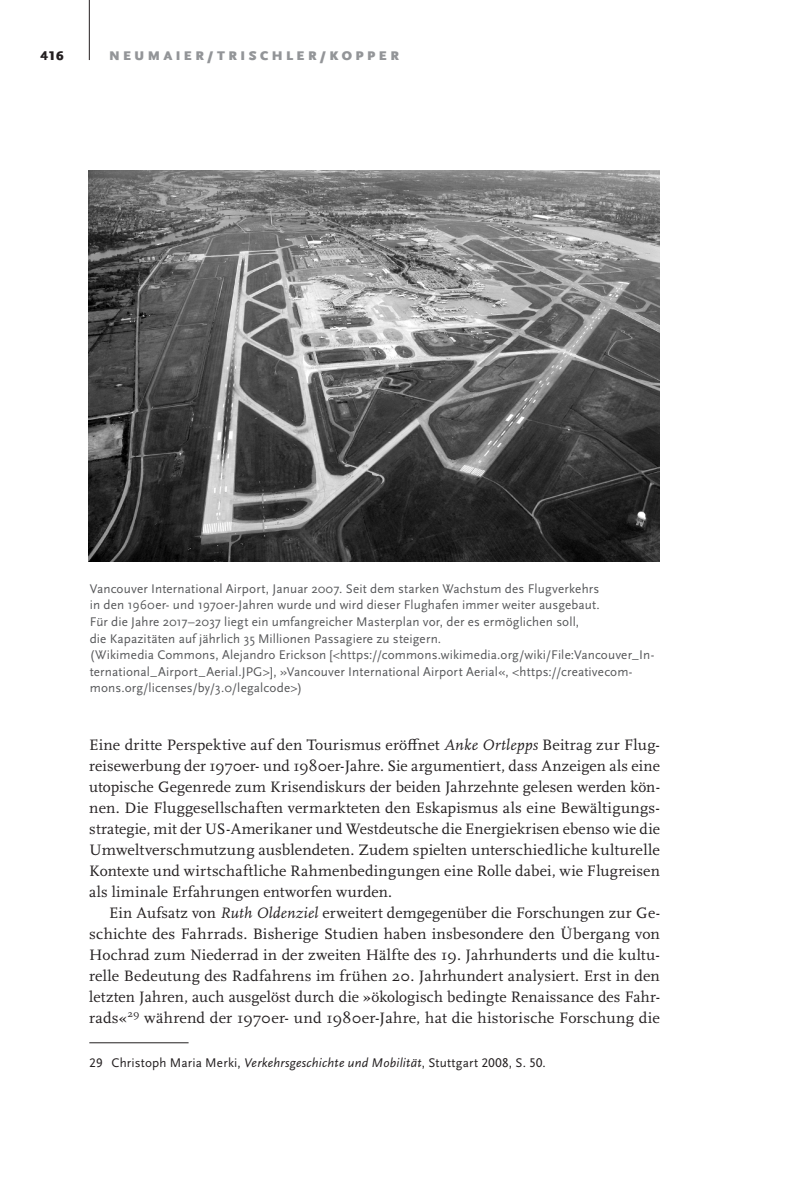
<style>
.page{position:relative;width:799px;height:1181px;background:#fff}
.page>*{position:absolute;margin:0;border:0;box-sizing:border-box;transform-origin:0 0}
._6__1__Fließtext_ohn{font:15.75px/21px "Scala Pro";letter-spacing:.01em;color:#231f20;text-align:justify}
._6_2__Fließtext_mit{font:15.75px/21px "Scala Pro";letter-spacing:.01em;color:#231f20;text-align:justify}
._7__Bildunterschrift{font:13.12px/16.6px "Scala Sans Pro";letter-spacing:.01em;color:#57585a}
._10__Fußnotentext{font:13.12px "Scala Sans Pro";letter-spacing:.015em;color:#231f20}
._8_1__Kopfzeile_link{font:900 13.12px "Scala Sans Pro";letter-spacing:.265em;color:#939598}
.t1{font:900 13.12px "Scala Sans Pro";color:#231f20}
.s1{font-style:italic}
</style>
<div class="page">
<hr style="left:89px;top:0;width:1px;height:60px;background:#231f20">
<hr style="left:89px;top:1042px;width:100px;height:1px;background:#231f20">
<img style="left:89px;top:171px;width:570px;height:391px">
<p class="t1" style="left:40px;top:48px;width:25px">416</p>
<p class="_8_1__Kopfzeile_link" style="left:109px;top:48px;width:291px">NEUMAIER/TRISCHLER/KOPPER</p>
<p class="_7__Bildunterschrift" style="left:90px;top:580px;width:511px">Vancouver International Airport, Januar 2007. Seit dem starken Wachstum des Flugverkehrs in den 1960er- und 1970er-Jahren wurde und wird dieser Flughafen immer weiter ausgebaut.<br>Für die Jahre 2017–2037 liegt ein umfangreicher Masterplan vor, der es ermöglichen soll,<br>die Kapazitäten auf jährlich 35 Millionen Passagiere zu steigern.</p>
<p class="_7__Bildunterschrift" style="left:90px;top:646px;width:566px">(Wikimedia Commons, Alejandro Erickson [&lt;https://commons.wikimedia.org/wiki/File:Vancouver_In&shy;ternational_Airport_Aerial.JPG&gt;], »Vancouver International Airport Aerial«, &lt;https://creativecom&shy;mons.org/licenses/by/3.0/legalcode&gt;)</p>
<p class="_6__1__Fließtext_ohn" style="left:89px;top:734px;width:572px">Eine dritte Perspektive auf den Tourismus eröffnet <span class="s1">Anke Ortlepps</span> Beitrag zur Flug&shy;reisewerbung der 1970er- und 1980er-Jahre. Sie argumentiert, dass Anzeigen als eine utopische Gegenrede zum Krisendiskurs der beiden Jahrzehnte gelesen werden kön&shy;nen. Die Fluggesellschaften vermarkteten den Eskapismus als eine Bewältigungs&shy;strategie, mit der US-Amerikaner und Westdeutsche die Energiekrisen ebenso wie die Umweltverschmutzung ausblendeten. Zudem spielten unterschiedliche kulturelle Kontexte und wirtschaftliche Rahmenbedingungen eine Rolle dabei, wie Flugreisen als liminale Erfahrungen entworfen wurden.</p>
<p class="_6_2__Fließtext_mit" style="left:89px;top:902px;width:572px;text-indent:20px">Ein Aufsatz von <span class="s1">Ruth Oldenziel</span> erweitert demgegenüber die Forschungen zur Ge&shy;schichte des Fahrrads. Bisherige Studien haben insbesondere den Übergang von Hochrad zum Niederrad in der zweiten Hälfte des 19. Jahrhunderts und die kultu&shy;relle Bedeutung des Radfahrens im frühen 20. Jahrhundert analysiert. Erst in den letzten Jahren, auch ausgelöst durch die »ökologisch bedingte Renaissance des Fahr&shy;rads«<sup>29</sup> während der 1970er- und 1980er-Jahre, hat die historische Forschung die</p>
<p class="_10__Fußnotentext" style="left:89px;top:1055px;width:458px">29 Christoph Maria Merki, <span class="s1">Verkehrsgeschichte und Mobilität</span>, Stuttgart 2008, S. 50.</p>
</div>
